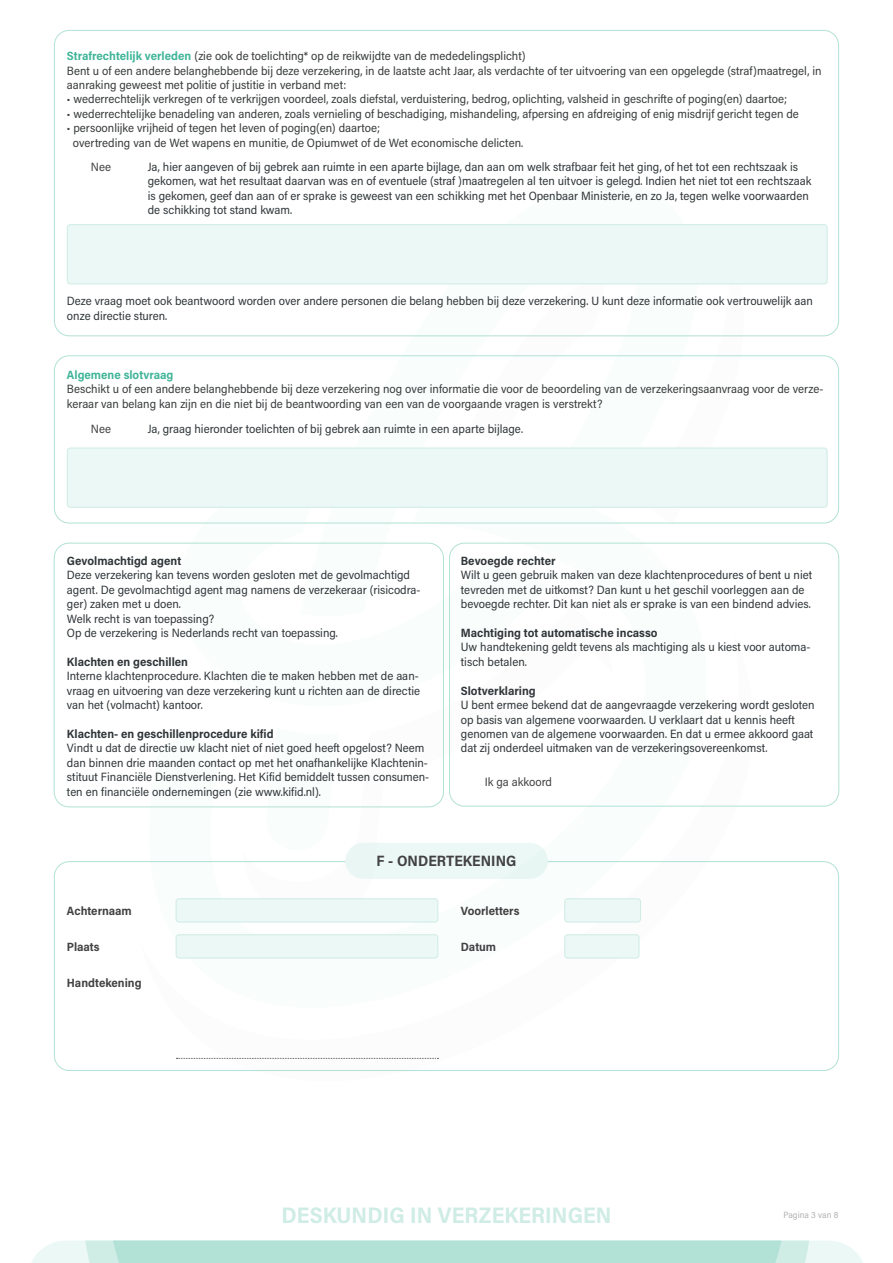
<style>
.page{position:relative;width:893px;height:1263px;background:#fff}
.page>*{position:absolute;margin:0;border:0;box-sizing:border-box;transform-origin:0 0}
.t1{font:700 22.5px "Acumin Pro Semi Cond";letter-spacing:.005em;color:#cfece5}
.t2{font:700 15px "Acumin Pro Semi Cond";letter-spacing:.005em;color:#414042}
.t3{font:12px/14.4px "Acumin Pro Semi Cond";color:#2f3538}
.t4{font:12px/14.4px "Acumin Pro Semi Cond";color:#373a3b}
.t5{font:700 12px "Acumin Pro Semi Cond";color:#2f3538}
.t6{font:700 12px "Acumin Pro Semi Cond";color:#414042}
.t7{font:700 12px "Acumin Pro Semi Cond";color:#3fb498}
.t8{font:12px "Acumin Pro Semi Cond";color:#414042}
.t9{font:9px "Acumin Pro Semi Cond";color:#afb1b1}
.s1{font-weight:700;color:#3fb498}
</style>
<div class="page">
<svg style="left:31px;top:1240px;width:832px;height:23px;background:#bde5dc"></svg>
<svg style="left:139px;top:284px;width:567px;height:675px"></svg>
<div style="left:54px;top:543px;width:390px;height:264px;border:1px solid #b2e1d6;border-radius:15px"></div>
<div style="left:449px;top:543px;width:390px;height:263px;border:1px solid #b2e1d6;border-radius:15px"></div>
<div style="left:54px;top:355px;width:785px;height:168px;border:1px solid #b2e1d6;border-radius:15px"></div>
<div style="left:67px;top:225px;width:760px;height:59px;background:#ecf8f5;border-radius:3px"></div>
<div style="left:67px;top:224px;width:760px;height:60px;border:1px solid #cfece5;border-radius:3px"></div>
<div style="left:67px;top:448px;width:760px;height:59px;background:#ecf8f5;border-radius:3px"></div>
<div style="left:67px;top:448px;width:760px;height:60px;border:1px solid #cfece5;border-radius:3px"></div>
<div style="left:176px;top:899px;width:262px;height:23px;background:#ecf8f5;border-radius:3px"></div>
<div style="left:176px;top:898px;width:262px;height:24px;border:1px solid #cfece5;border-radius:3px"></div>
<div style="left:176px;top:935px;width:262px;height:23px;background:#ecf8f5;border-radius:3px"></div>
<div style="left:176px;top:934px;width:262px;height:24px;border:1px solid #cfece5;border-radius:3px"></div>
<div style="left:565px;top:935px;width:74px;height:23px;background:#ecf8f5;border-radius:3px"></div>
<div style="left:564px;top:934px;width:75px;height:24px;border:1px solid #cfece5;border-radius:3px"></div>
<div style="left:565px;top:899px;width:75px;height:23px;background:#ecf8f5;border-radius:3px"></div>
<div style="left:564px;top:898px;width:77px;height:24px;border:1px solid #cfece5;border-radius:3px"></div>
<p class="t4" style="left:67px;top:48px;width:756px"><span class="s1">Strafrechtelijk verleden</span> (zie ook de toelichting* op de reikwijdte van de mededelingsplicht)<br>Bent u of een andere belanghebbende bij deze verzekering, in de laatste acht Jaar, als verdachte of ter uitvoering van een opgelegde (straf)maatregel, in aanraking geweest met politie of justitie in verband met:</p>
<p class="t4" style="left:67px;top:92px;width:722px">• wederrechtelijk verkregen of te verkrijgen voordeel, zoals diefstal, verduistering, bedrog, oplichting, valsheid in geschrifte of poging(en) daartoe;</p>
<p class="t4" style="left:67px;top:106px;width:733px">• wederrechtelijke benadeling van anderen, zoals vernieling of beschadiging, mishandeling, afpersing en afdreiging of enig misdrijf gericht tegen de</p>
<p class="t4" style="left:73px;top:120px;width:452px;text-indent:-6px">• persoonlijke vrijheid of tegen het leven of poging(en) daartoe;<br>overtreding van de Wet wapens en munitie, de Opiumwet of de Wet economische delicten.</p>
<p class="t8" style="left:91px;top:158px;width:22px">Nee</p>
<p class="t3" style="left:148px;top:159px;width:665px">Ja, hier aangeven of bij gebrek aan ruimte in een aparte bijlage, dan aan om welk strafbaar feit het ging, of het tot een rechtszaak is gekomen, wat het resultaat daarvan was en of eventuele (straf )maatregelen al ten uitvoer is gelegd. Indien het niet tot een rechtszaak is gekomen, geef dan aan of er sprake is geweest van een schikking met het Openbaar Ministerie, en zo Ja, tegen welke voorwaarden de schikking tot stand kwam.</p>
<p class="t3" style="left:67px;top:293px;width:747px">Deze vraag moet ook beantwoord worden over andere personen die belang hebben bij deze verzekering. U kunt deze informatie ook vertrouwelijk aan onze directie sturen.</p>
<p class="t7" style="left:67px;top:366px;width:108px">Algemene slotvraag</p>
<p class="t4" style="left:67px;top:381px;width:758px">Beschikt u of een andere belanghebbende bij deze verzekering nog over informatie die voor de beoordeling van de verzekeringsaanvraag voor de verze&shy;keraar van belang kan zijn en die niet bij de beantwoording van een van de voorgaande vragen is verstrekt?</p>
<p class="t8" style="left:91px;top:421px;width:22px">Nee</p>
<p class="t3" style="left:148px;top:421px;width:377px">Ja, graag hieronder toelichten of bij gebrek aan ruimte in een aparte bijlage.</p>
<p class="t5" style="left:67px;top:552px;width:116px">Gevolmachtigd agent</p>
<p class="t3" style="left:67px;top:568px;width:355px">Deze verzekering kan tevens worden gesloten met de gevolmachtigd agent. De gevolmachtigd agent mag namens de verzekeraar (risicodra&shy;ger) zaken met u doen.<br>Welk recht is van toepassing?<br>Op de verzekering is Nederlands recht van toepassing.</p>
<p class="t5" style="left:67px;top:653px;width:123px">Klachten en geschillen</p>
<p class="t3" style="left:67px;top:668px;width:355px">Interne klachtenprocedure. Klachten die te maken hebben met de aan&shy;vraag en uitvoering van deze verzekering kunt u richten aan de directie van het (volmacht) kantoor.</p>
<p class="t5" style="left:67px;top:725px;width:208px">Klachten- en geschillenprocedure kifid</p>
<p class="t3" style="left:67px;top:740px;width:364px">Vindt u dat de directie uw klacht niet of niet goed heeft opgelost? Neem dan binnen drie maanden contact op met het onafhankelijke Klachtenin&shy;stituut Financiële Dienstverlening. Het Kifid bemiddelt tussen consumen&shy;ten en financiële ondernemingen (zie www.kifid.nl).</p>
<p class="t5" style="left:461px;top:552px;width:96px">Bevoegde rechter</p>
<p class="t3" style="left:461px;top:568px;width:353px">Wilt u geen gebruik maken van deze klachtenprocedures of bent u niet tevreden met de uitkomst? Dan kunt u het geschil voorleggen aan de bevoegde rechter. Dit kan niet als er sprake is van een bindend advies.</p>
<p class="t5" style="left:461px;top:624px;width:198px">Machtiging tot automatische incasso</p>
<p class="t3" style="left:461px;top:640px;width:351px">Uw handtekening geldt tevens als machtiging als u kiest voor automa&shy;tisch betalen.</p>
<p class="t5" style="left:461px;top:682px;width:76px">Slotverklaring</p>
<p class="t3" style="left:461px;top:697px;width:355px">U bent ermee bekend dat de aangevraagde verzekering wordt gesloten op basis van algemene voorwaarden. U verklaart dat u kennis heeft genomen van de algemene voorwaarden. En dat u ermee akkoord gaat dat zij onderdeel uitmaken van de verzekeringsovereenkomst.</p>
<p class="t8" style="left:485px;top:774px;width:69px">Ik ga akkoord</p>
<p class="t2" style="left:376px;top:850px;width:142px">F - ONDERTEKENING</p>
<p class="t6" style="left:67px;top:902px;width:66px">Achternaam</p>
<p class="t6" style="left:67px;top:938px;width:34px">Plaats</p>
<p class="t6" style="left:461px;top:938px;width:37px">Datum</p>
<p class="t6" style="left:461px;top:902px;width:60px">Voorletters</p>
<p class="t6" style="left:67px;top:974px;width:76px">Handtekening</p>
<h1 class="t1" style="left:281px;top:1199px;width:331px">DESKUNDIG IN VERZEKERINGEN</h1>
<p class="t9" style="left:783px;top:1208px;width:56px">Pagina 3 van 8</p>
</div>
